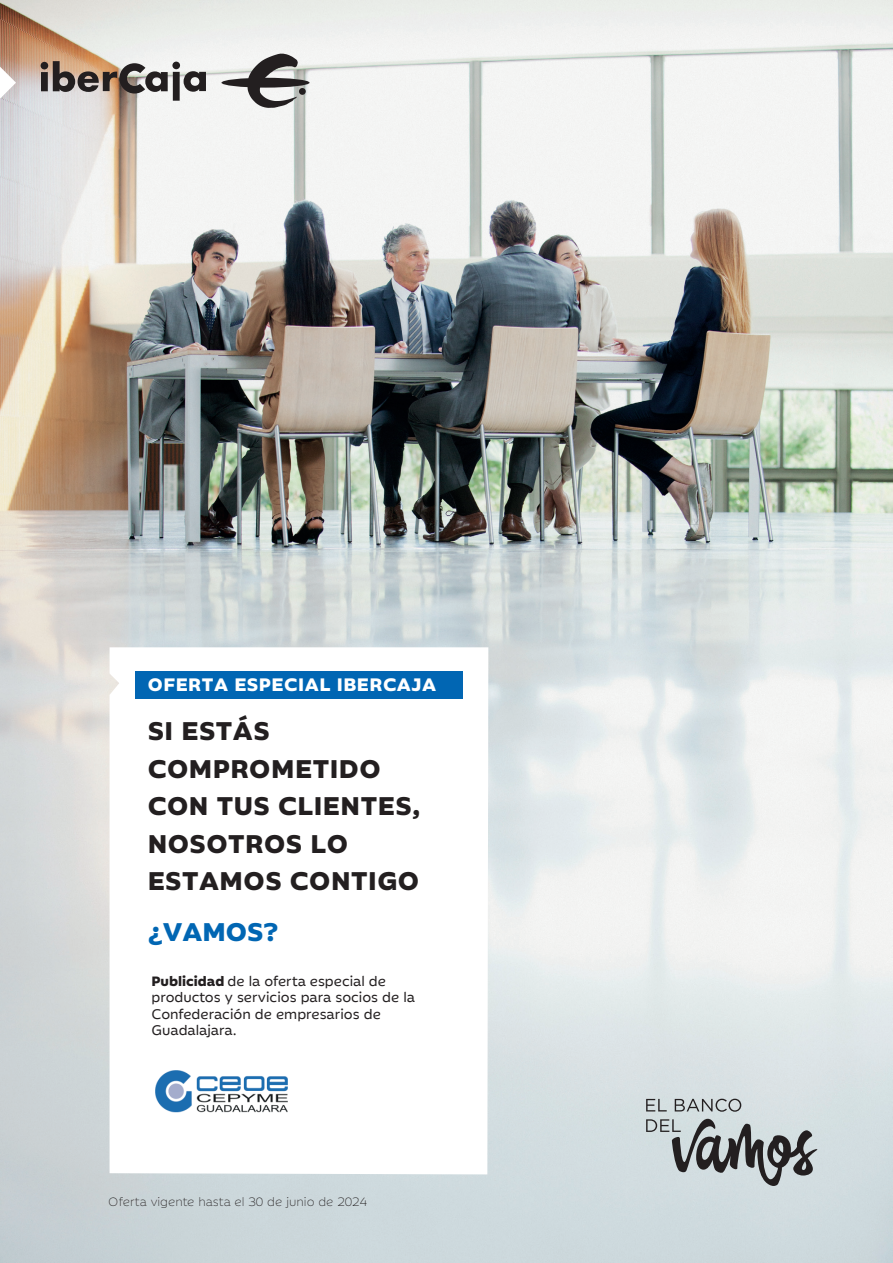
<style>
.page{position:relative;width:893px;height:1263px;background:#fff}
.page>*{position:absolute;margin:0;border:0;box-sizing:border-box;transform-origin:0 0}
.t1{font:700 25.5px/37.5px "Ibercaja";letter-spacing:.02em;color:#231f20}
.t2{font:700 25.5px "Ibercaja";color:#0166b3}
.t3{font:700 18px "Ibercaja";letter-spacing:.03em;color:#fff}
.t4{font:13.5px/16.2px "Ibercaja";color:#231f20}
.t5{font:300 12px "Ibercaja";color:#231f20}
.s1{font-weight:700}
</style>
<div class="page">
<img style="left:1px;top:0;width:891px;height:1263px">
<svg style="left:110px;top:647px;width:378px;height:527px"></svg>
<svg style="left:646px;top:1099px;width:21px;height:12px"></svg>
<svg style="left:675px;top:1099px;width:66px;height:13px"></svg>
<svg style="left:646px;top:1119px;width:171px;height:67px;background:#9fa5a7"></svg>
<svg style="left:247px;top:54px;width:51px;height:54px"></svg>
<div style="left:221px;top:78px;width:88px;height:10px;background:#231f20;border-radius:50%"></div>
<div style="left:299px;top:88px;width:7px;height:7px;background:#231f20;border-radius:50%"></div>
<svg style="left:41px;top:61px;width:165px;height:40px"></svg>
<svg style="left:0;top:67px;width:16px;height:32px"></svg>
<div style="left:135px;top:671px;width:328px;height:27px;background:#0166b3"></div>
<img style="left:154px;top:1066px;width:135px;height:52px">
<h2 class="t3" style="left:148px;top:669px;width:290px">OFERTA ESPECIAL IBERCAJA</h2>
<h1 class="t1" style="left:148px;top:709px;width:274px">SI ESTÁS<br>COMPROMETIDO<br>CON TUS CLIENTES,<br>NOSOTROS LO<br>ESTAMOS CONTIGO</h1>
<h1 class="t2" style="left:148px;top:910px;width:132px">¿VAMOS?</h1>
<p class="t4" style="left:152px;top:972px;width:265px"><span class="s1">Publicidad</span> de la oferta especial de productos y servicios para socios de la<br>Confederación de empresarios de<br>Guadalajara.</p>
<p class="t5" style="left:108px;top:1192px;width:260px">Oferta vigente hasta el 30 de junio de 2024</p>
</div>
